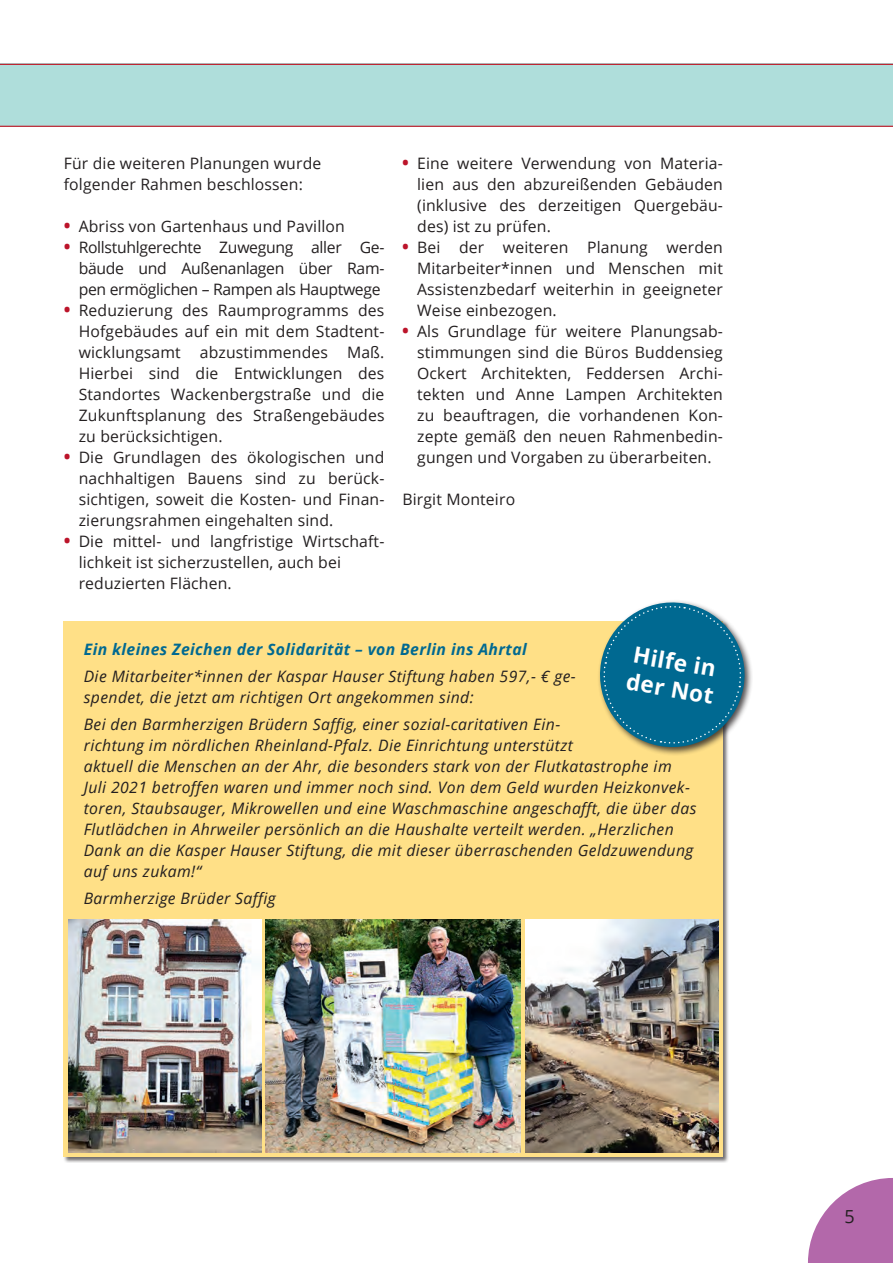
<style>
.page{position:relative;width:893px;height:1263px;background:#fff}
.page>*{position:absolute;margin:0;border:0;box-sizing:border-box;transform-origin:0 0}
.t1{font:700 22.5px/27px "Open Sans";color:#fff}
.t2{font:18px "Open Sans";color:#231f20}
.t3{font:15.75px/21px "Open Sans";letter-spacing:.01em;color:#231f20;text-align:justify}
.t4{font:italic 15.75px/21px "Open Sans";letter-spacing:.025em;color:#231f20}
.t5{font:italic 700 15.75px "Open Sans";letter-spacing:.025em;color:#006991}
.s1{font-weight:700;font-size:18px;color:#bc142a}
</style>
<div class="page">
<svg style="left:808px;top:1178px;width:85px;height:85px"></svg>
<div style="left:0;top:64px;width:893px;height:63px;background:#afdedb"></div>
<hr style="left:0;top:64px;width:893px;height:1px;background:#c11524">
<hr style="left:0;top:126px;width:893px;height:1px;background:#c11524">
<div style="left:63px;top:621px;width:667px;height:542px;background:#231f20;opacity:.65"></div>
<div style="left:64px;top:621px;width:659px;height:536px;background:#ffe087"></div>
<div style="left:597px;top:600px;width:157px;height:156px;background:#231f20;opacity:.8"></div>
<svg style="left:597px;top:600px;width:153px;height:153px"></svg>
<img style="left:68px;top:920px;width:193px;height:232px">
<img style="left:266px;top:920px;width:255px;height:232px">
<img style="left:525px;top:920px;width:194px;height:232px">
<p class="t3" style="left:64px;top:152px;width:259px">Für die weiteren Planungen wurde folgender Rahmen beschlossen:</p>
<p class="t3" style="left:64px;top:215px;width:283px"><span class="s1">•</span> Abriss von Gartenhaus und Pavillon</p>
<p class="t3" style="left:79px;top:236px;width:307px;text-indent:-15px"><span class="s1">•</span> Rollstuhlgerechte Zuwegung aller Ge&shy;bäude und Außenanlagen über Ram&shy;pen ermöglichen – Rampen als Hauptwege</p>
<p class="t3" style="left:79px;top:299px;width:307px;text-indent:-15px"><span class="s1">•</span> Reduzierung des Raumprogramms des Hofgebäudes auf ein mit dem Stadtent&shy;wicklungsamt abzustimmendes Maß.<br>Hierbei sind die Entwicklungen des Standortes Wackenbergstraße und die Zukunftsplanung des Straßengebäudes zu berücksichtigen.</p>
<p class="t3" style="left:79px;top:446px;width:307px;text-indent:-15px"><span class="s1">•</span> Die Grundlagen des ökologischen und nachhaltigen Bauens sind zu berück&shy;sichtigen, soweit die Kosten- und Finan&shy;zierungsrahmen eingehalten sind.</p>
<p class="t3" style="left:79px;top:531px;width:307px;text-align:left;text-indent:-15px"><span class="s1">•</span> Die mittel- und langfristige Wirtschaft&shy;lichkeit ist sicherzustellen, auch bei reduzierten Flächen.</p>
<p class="t3" style="left:417px;top:152px;width:307px;text-indent:-15px"><span class="s1">•</span> Eine weitere Verwendung von Materia&shy;lien aus den abzureißenden Gebäuden (inklusive des derzeitigen Quergebäu&shy;des) ist zu prüfen.</p>
<p class="t3" style="left:417px;top:236px;width:307px;text-indent:-15px"><span class="s1">•</span> Bei der weiteren Planung werden Mitarbeiter*innen und Menschen mit Assistenzbedarf weiterhin in geeigneter Weise einbezogen.</p>
<p class="t3" style="left:417px;top:320px;width:307px;text-indent:-15px"><span class="s1">•</span> Als Grundlage für weitere Planungsab&shy;stimmungen sind die Büros Buddensieg Ockert Architekten, Feddersen Archi&shy;tekten und Anne Lampen Architekten zu beauftragen, die vorhandenen Kon&shy;zepte gemäß den neuen Rahmenbedin&shy;gungen und Vorgaben zu überarbeiten.</p>
<p class="t3" style="left:402px;top:488px;width:114px">Birgit Monteiro</p>
<p class="t5" style="left:84px;top:639px;width:445px">Ein kleines Zeichen der Solidarität – von Berlin ins Ahrtal</p>
<p class="t4" style="left:84px;top:666px;width:493px">Die Mitarbeiter*innen der Kaspar Hauser Stiftung haben 597,- € ge&shy;spendet, die jetzt am richtigen Ort angekommen sind:</p>
<p class="t4" style="left:84px;top:714px;width:614px">Bei den Barmherzigen Brüdern Saffig, einer sozial-caritativen Ein-<br>richtung im nördlichen Rheinland-Pfalz. Die Einrichtung unterstützt<br>aktuell die Menschen an der Ahr, die besonders stark von der Flutkatastrophe im Juli 2021 betroffen waren und immer noch sind. Von dem Geld wurden Heizkonvek&shy;toren, Staubsauger, Mikrowellen und eine Waschmaschine angeschafft, die über das Flutlädchen in Ahrweiler persönlich an die Haushalte verteilt werden. „Herzlichen Dank an die Kasper Hauser Stiftung, die mit dieser überraschenden Geldzuwendung auf uns zukam!“</p>
<p class="t4" style="left:84px;top:888px;width:194px">Barmherzige Brüder Saffig</p>
<h1 class="t1" style="left:634px;top:640px;width:90px;rotate:10deg">Hilfe in der Not</h1>
<p class="t2" style="left:844px;top:1204px;width:12px">5</p>
</div>
